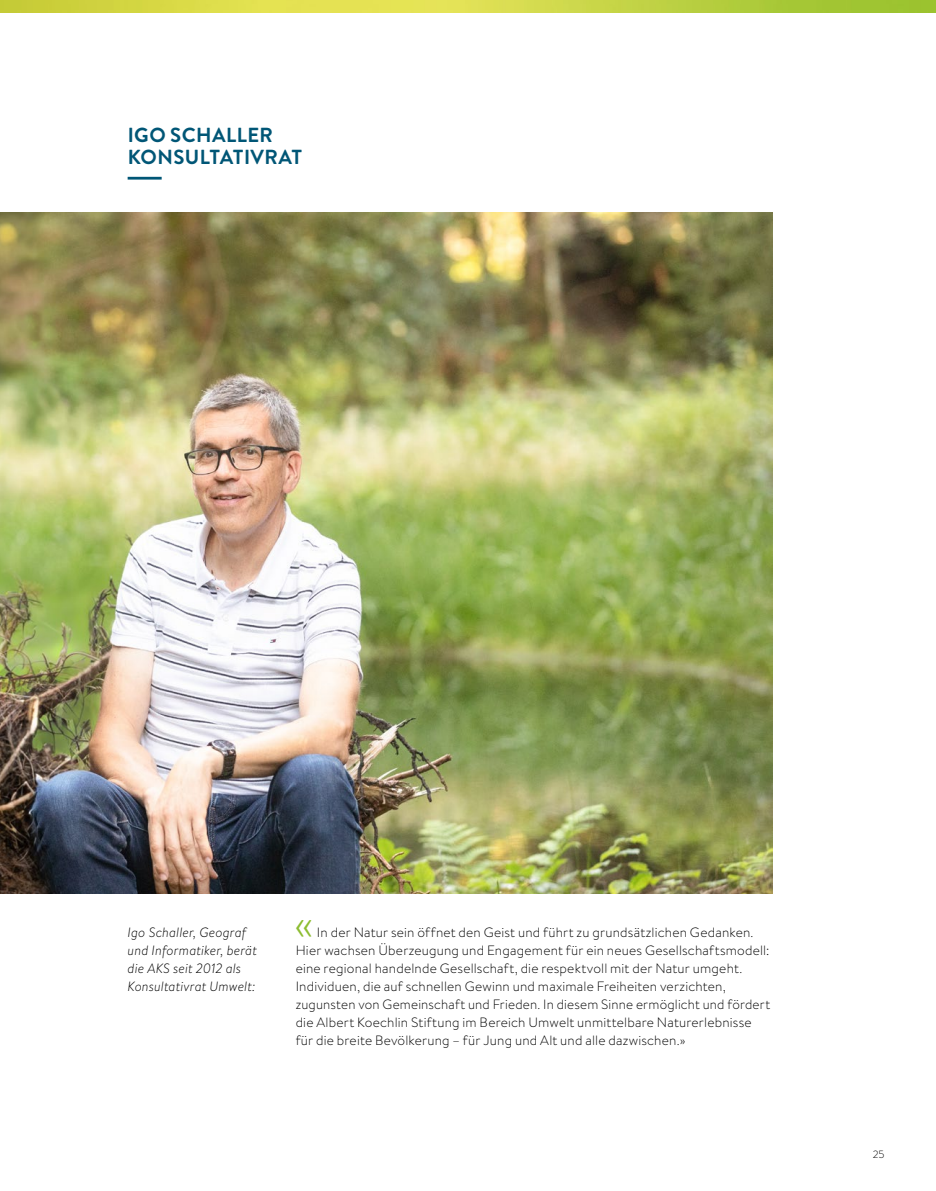
<style>
.page{position:relative;width:936px;height:1191px;background:#fff}
.page>*{position:absolute;margin:0;border:0;box-sizing:border-box;transform-origin:0 0}
.t1{font:300 48px "Brandon Text";color:#8dbd32}
.t2{font:700 20.4px/22.2px "Brandon Text";letter-spacing:.02em;color:#005676}
.t3{font:300 13.5px/18px "Brandon Text";letter-spacing:.015em;color:#000}
.t4{font:italic 300 13.5px/18px "Brandon Text";letter-spacing:.01em;color:#000}
.t5{font:300 10.5px "Brandon Text";color:#000}
</style>
<div class="page">
<img style="left:0;top:213px;width:772px;height:680px">
<hr style="left:128px;top:177px;width:34px;height:3px;background:#005676">
<img style="left:0;top:0;width:935px;height:13px">
<h2 class="t2" style="left:128px;top:123px;width:176px">IGO SCHALLER<br>KONSULTATIVRAT</h2>
<p class="t4" style="left:128px;top:923px;width:131px">Igo Schaller, Geograf und Informatiker, berät die AKS seit 2012 als<br>Konsultativrat Umwelt:</p>
<h1 class="t1" style="left:294px;top:895px;width:22px">«</h1>
<p class="t3" style="left:296px;top:923px;width:476px;text-indent:21px">In der Natur sein öffnet den Geist und führt zu grundsätzlichen Gedanken.<br>Hier wachsen Überzeugung und Engagement für ein neues Gesellschaftsmodell: eine regional handelnde Gesellschaft, die respektvoll mit der Natur umgeht.<br>Individuen, die auf schnellen Gewinn und maximale Freiheiten verzichten, zugunsten von Gemeinschaft und Frieden. In diesem Sinne ermöglicht und fördert die Albert Koechlin Stiftung im Bereich Umwelt unmittelbare Naturerlebnisse für die breite Bevölkerung – für Jung und Alt und alle dazwischen.»</p>
<p class="t5" style="left:872px;top:1147px;width:13px">25</p>
</div>
